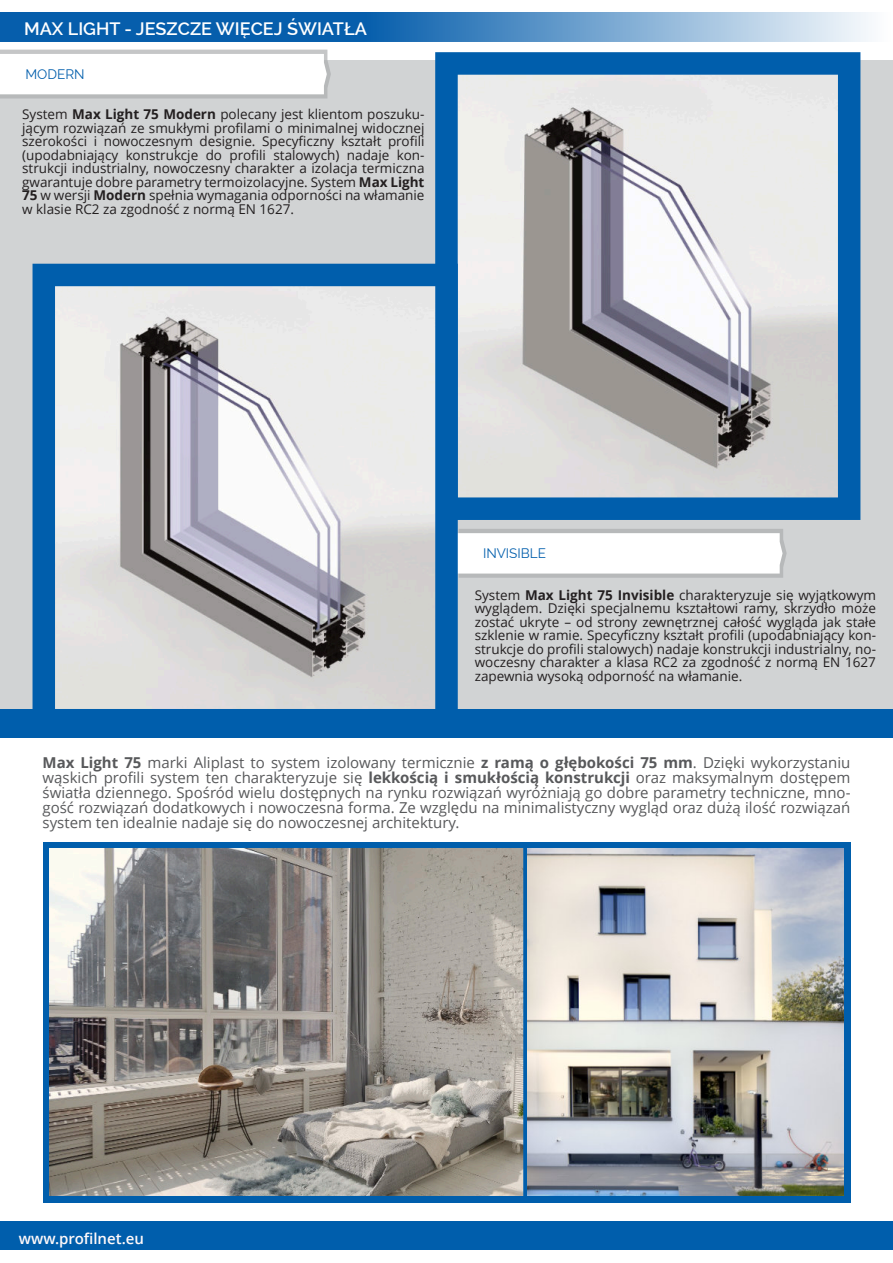
<style>
.page{position:relative;width:893px;height:1263px;background:#fff}
.page>*{position:absolute;margin:0;border:0;box-sizing:border-box;transform-origin:0 0}
.t1{font:600 18px "Raleway";color:#fff}
.t2{font:15px/15px "Open Sans";color:#58595b;text-align:justify}
.t3{font:600 15px "Open Sans";color:#fff9fa}
.t4{font:13.5px/13.5px "Open Sans";color:#231f20;text-align:justify}
.t5{font:13.5px "Raleway";color:#005eac}
.s1{font-weight:700}
</style>
<div class="page">
<div style="left:0;top:1222px;width:893px;height:28px;background:#005eac"></div>
<img style="left:0;top:13px;width:869px;height:28px">
<div style="left:0;top:60px;width:893px;height:665px;background:#d1d3d4"></div>
<svg style="left:0;top:50px;width:331px;height:49px"></svg>
<svg style="left:458px;top:529px;width:329px;height:49px;background:#f1f1f2"></svg>
<svg style="left:435px;top:52px;width:425px;height:468px"></svg>
<svg style="left:33px;top:264px;width:425px;height:445px"></svg>
<div style="left:0;top:709px;width:893px;height:29px;background:#005eac"></div>
<div style="left:43px;top:842px;width:807px;height:360px;background:#005eac"></div>
<img style="left:49px;top:848px;width:474px;height:348px">
<img style="left:527px;top:848px;width:317px;height:348px">
<h1 class="t1" style="left:24px;top:18px;width:344px">MAX LIGHT - JESZCZE WIĘCEJ ŚWIATŁA</h1>
<p class="t5" style="left:25px;top:66px;width:61px">MODERN</p>
<p class="t4" style="left:22px;top:109px;width:404px">System <span class="s1">Max Light 75 Modern</span> polecany jest klientom poszuku&shy;jącym rozwiązań ze smukłymi profilami o minimalnej widocznej szerokości i nowoczesnym designie. Specyficzny kształt profili (upodabniający konstrukcje do profili stalowych) nadaje kon&shy;strukcji industrialny, nowoczesny charakter a izolacja termiczna gwarantuje dobre parametry termoizolacyjne. System <span class="s1">Max Light 75</span> w wersji <span class="s1">Modern</span> spełnia wymagania odporności na włamanie w klasie RC2 za zgodność z normą EN 1627.</p>
<p class="t5" style="left:483px;top:545px;width:65px">INVISIBLE</p>
<p class="t4" style="left:475px;top:589px;width:403px">System <span class="s1">Max Light 75 Invisible</span> charakteryzuje się wyjątkowym wyglądem. Dzięki specjalnemu kształtowi ramy, skrzydło może zostać ukryte – od strony zewnętrznej całość wygląda jak stałe szklenie w ramie. Specyficzny kształt profili (upodabniający kon&shy;strukcje do profili stalowych) nadaje konstrukcji industrialny, no&shy;woczesny charakter a klasa RC2 za zgodność z normą EN 1627 zapewnia wysoką odporność na włamanie.</p>
<p class="t2" style="left:43px;top:757px;width:809px"><span class="s1">Max Light 75</span> marki Aliplast to system izolowany termicznie <span class="s1">z ramą o głębokości 75 mm</span>. Dzięki wykorzystaniu wąskich profili system ten charakteryzuje się <span class="s1">lekkością i smukłością konstrukcji</span> oraz maksymalnym dostępem światła dziennego. Spośród wielu dostępnych na rynku rozwiązań wyróżniają go dobre parametry techniczne, mno&shy;gość rozwiązań dodatkowych i nowoczesna forma. Ze względu na minimalistyczny wygląd oraz dużą ilość rozwiązań system ten idealnie nadaje się do nowoczesnej architektury.</p>
<p class="t3" style="left:19px;top:1232px;width:127px">www.profilnet.eu</p>
</div>
